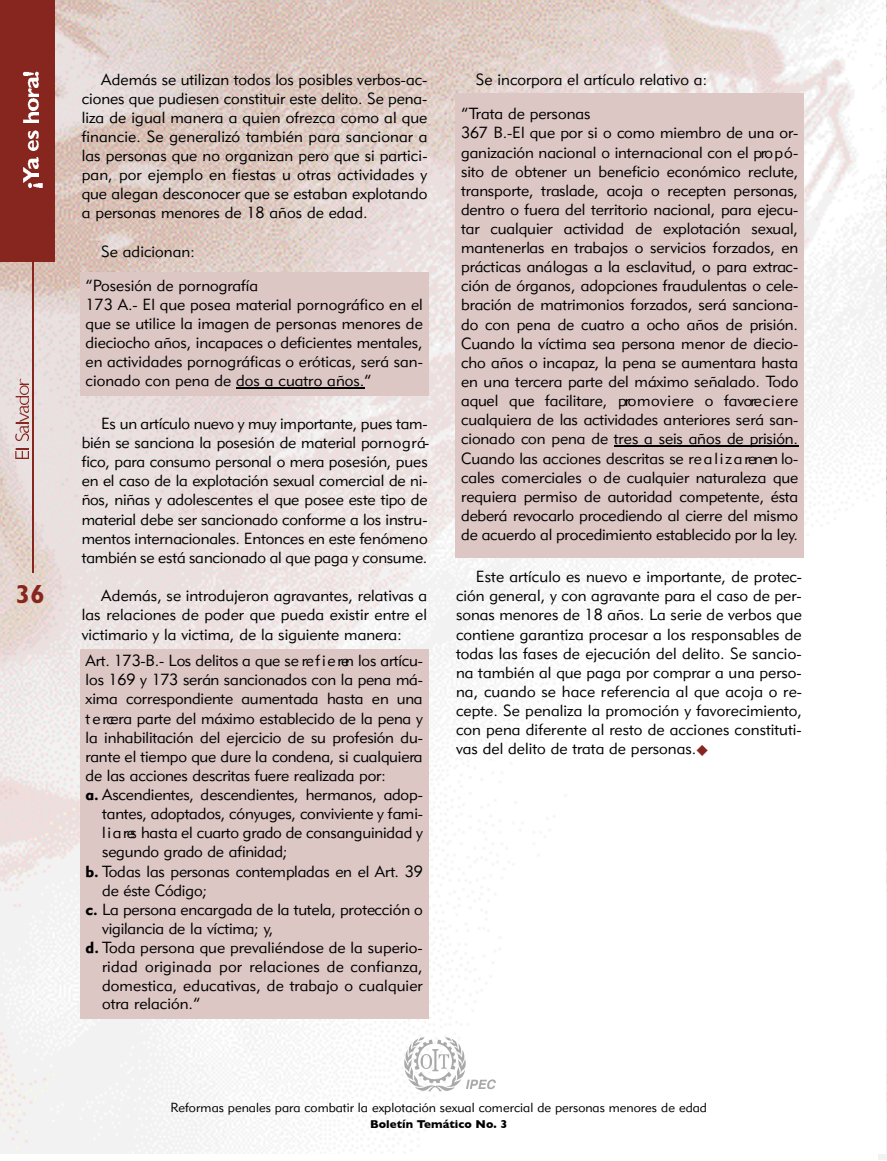
<style>
.page{position:relative;width:887px;height:1161px;background:#fff}
.page>*{position:absolute;margin:0;border:0;box-sizing:border-box;transform-origin:0 0}
.t1{font:700 26.07px "Gill Sans";color:#86261f}
.t2{font:15.92px/19.1px "Geometric 415 BT Lite A";color:#000;text-align:justify}
.t3{font:15.92px "Geometric 415 BT Lite A";letter-spacing:-.02em;color:#000}
.t4{font:13.12px "Geometric 415 BT Lite A";color:#000}
.t5{font:700 11.55px "Gill Sans";color:#000}
.s1{font-family:"Geometric 415 BT Black A"}
.s2{color:#86261f}
</style>
<div class="page">
<img style="left:878px;top:0;width:9px;height:1159px">
<img style="left:0;top:0;width:885px;height:1154px">
<div style="left:0;top:0;width:55px;height:262px;background:#86261f"></div>
<img style="left:14px;top:452px;width:15px;height:7px">
<svg style="left:14px;top:448px;width:15px;height:2px"></svg>
<img style="left:14px;top:424px;width:15px;height:17px">
<svg style="left:14px;top:422px;width:15px;height:2px"></svg>
<img style="left:14px;top:397px;width:15px;height:24px">
<img style="left:14px;top:378px;width:15px;height:17px">
<hr style="left:32px;top:258px;width:1px;height:314px;background:#86261f">
<img style="left:27px;top:183px;width:16px;height:4px">
<img style="left:23px;top:169px;width:16px;height:13px">
<img style="left:23px;top:158px;width:16px;height:11px">
<img style="left:27px;top:130px;width:12px;height:21px">
<img style="left:23px;top:112px;width:16px;height:10px">
<img style="left:27px;top:99px;width:12px;height:11px">
<img style="left:27px;top:77px;width:12px;height:19px">
<img style="left:23px;top:71px;width:16px;height:4px">
<img style="left:405px;top:1037px;width:90px;height:65px">
<div style="left:80px;top:273px;width:348px;height:123px;background:#ddc7c5"></div>
<hr style="left:236px;top:387px;width:77px;height:1px;background:#000">
<hr style="left:314px;top:387px;width:50px;height:1px;background:#000">
<div style="left:80px;top:649px;width:348px;height:369px;background:#ddc7c5"></div>
<div style="left:455px;top:94px;width:349px;height:464px;background:#ddc7c5"></div>
<svg style="left:614px;top:445px;width:9px;height:2px"></svg>
<hr style="left:624px;top:445px;width:174px;height:2px;background:#000">
<h1 class="t1" style="left:16px;top:585px;width:30px">36</h1>
<p class="t2" style="left:82px;top:71px;width:347px;text-indent:19px">Además se utilizan todos los posibles verbos-ac&shy;ciones que pudiesen constituir este delito. Se pena&shy;liza de igual manera a quien ofrezca como al que financie. Se generalizó también para sancionar a las personas que no organizan pero que si partici&shy;pan, por ejemplo en fiestas u otras actividades y que alegan desconocer que se estaban explotando a personas menores de 18 años de edad.</p>
<p class="t2" style="left:101px;top:243px;width:95px">Se adicionan:</p>
<p class="t2" style="left:86px;top:277px;width:339px;text-align:left">“Posesión de pornografía<br>173 A.- El que posea material pornográfico en el que se utilice la imagen de personas menores de dieciocho años, incapaces o deficientes mentales, en actividades pornográficas o eróticas, será san&shy;cionado con pena de dos a cuatro años.”</p>
<p class="t2" style="left:82px;top:415px;width:349px;text-indent:19px">Es un artículo nuevo y muy importante, pues tam&shy;bién se sanciona la posesión de material porn o g rá&shy;fico, para consumo personal o mera posesión, pues en el caso de la explotación sexual comercial de ni&shy;ños, niñas y adolescentes el que posee este tipo de material debe ser sancionado conforme a los instru&shy;mentos internacionales. Entonces en este fenómeno también se está sancionado al que paga y consume.</p>
<p class="t2" style="left:82px;top:587px;width:347px;text-indent:19px">Además, se introdujeron agravantes, relativas a las relaciones de poder que pueda existir entre el victimario y la victima, de la siguiente manera:</p>
<p class="t2" style="left:86px;top:652px;width:339px">Art. 173-B.- Los delitos a que se re f i e ren los artícu-</p>
<p class="t2" style="left:86px;top:671px;width:339px">los 169 y 173 serán sancionados con la pena má-</p>
<p class="t2" style="left:86px;top:691px;width:339px">xima correspondiente aumentada hasta en una</p>
<p class="t2" style="left:86px;top:710px;width:339px">t e rcera parte del máximo establecido de la pena y</p>
<p class="t2" style="left:86px;top:729px;width:339px">la inhabilitación del ejercicio de su profesión du-</p>
<p class="t2" style="left:86px;top:748px;width:339px">rante el tiempo que dure la condena, si cualquiera</p>
<p class="t2" style="left:86px;top:767px;width:302px">de las acciones descritas fuere realizada por:</p>
<p class="t2" style="left:86px;top:786px;width:339px"><span class="s1">a .</span> Ascendientes, descendientes, hermanos, adop-</p>
<p class="t2" style="left:102px;top:806px;width:322px">tantes, adoptados, cónyuges, conviviente y fami-</p>
<p class="t2" style="left:102px;top:825px;width:322px">l i a res hasta el cuarto grado de consanguinidad y</p>
<p class="t3" style="left:102px;top:846px;width:187px">segundo grado de afinidad;</p>
<p class="t2" style="left:86px;top:863px;width:339px"><span class="s1">b .</span> Todas las personas contempladas en el Art. 39</p>
<p class="t2" style="left:102px;top:882px;width:107px">de éste Código;</p>
<p class="t2" style="left:86px;top:901px;width:339px"><span class="s1">c .</span> La persona encargada de la tutela, protección o</p>
<p class="t2" style="left:102px;top:920px;width:173px">vigilancia de la víctima; y,</p>
<p class="t2" style="left:86px;top:939px;width:338px"><span class="s1">d.</span> Toda persona que prevaliéndose de la superio-</p>
<p class="t2" style="left:102px;top:958px;width:322px">ridad originada por relaciones de confianza,</p>
<p class="t2" style="left:102px;top:977px;width:322px">domestica, educativas, de trabajo o cualquier</p>
<p class="t2" style="left:102px;top:996px;width:100px">otra relación.”</p>
<p class="t2" style="left:476px;top:71px;width:233px">Se incorpora el artículo relativo a:</p>
<p class="t2" style="left:461px;top:106px;width:339px;text-align:left">“Trata de personas<br>367 B.-El que por si o como miembro de una or&shy;ganización nacional o internacional con el pro p ó&shy;sito de obtener un beneficio económico re c lu te , transporte, traslade, acoja o recepten personas, d e n tro o fuera del territorio nacional, para ejecu&shy;tar cualquier actividad de explotación sexual, mantenerlas en trabajos o servicios forzados, en prácticas análogas a la esclavitud, o para extrac&shy;ción de órganos, adopciones fraudulentas o cele&shy;bración de matrimonios forzados, será sanciona&shy;do con pena de cuatro a ocho años de prisión.<br>Cuando la víctima sea persona menor de diecio&shy;cho años o incapaz, la pena se aumentara hasta en una tercera parte del máximo señalado. To d o aquel que facilitare, pro m o v ie re o favore c ie re cualquiera de las actividades anteriores será san&shy;cionado con pena de tres a seis años de prisión.<br>Cuando las acciones descritas se re a l i z a ren en lo&shy;cales comerciales o de cualquier naturaleza que requiera permiso de autoridad competente, ésta deberá revocarlo procediendo al cierre del mismo de acuerdo al procedimiento establecido por la le y.</p>
<p class="t2" style="left:456px;top:568px;width:347px;text-indent:20px">Este artículo es nuevo e importante, de protec&shy;ción general, y con agravante para el caso de per&shy;sonas menores de 18 años. La serie de verbos que contiene garantiza procesar a los responsables de todas las fases de ejecución del delito. Se sancio&shy;na también al que paga por comprar a una perso&shy;na, cuando se hace referencia al que acoja o re&shy;cepte. Se penaliza la promoción y favorecimiento, con pena diferente al resto de acciones constituti&shy;vas del delito de trata de personas.<span class="s2">◆</span></p>
<p class="t4" style="left:170px;top:1103px;width:538px">Reformas penales para combatir la explotación sexual comercial de personas menores de edad</p>
<p class="t5" style="left:370px;top:1117px;width:139px">Boletín Temático No. 3</p>
</div>
